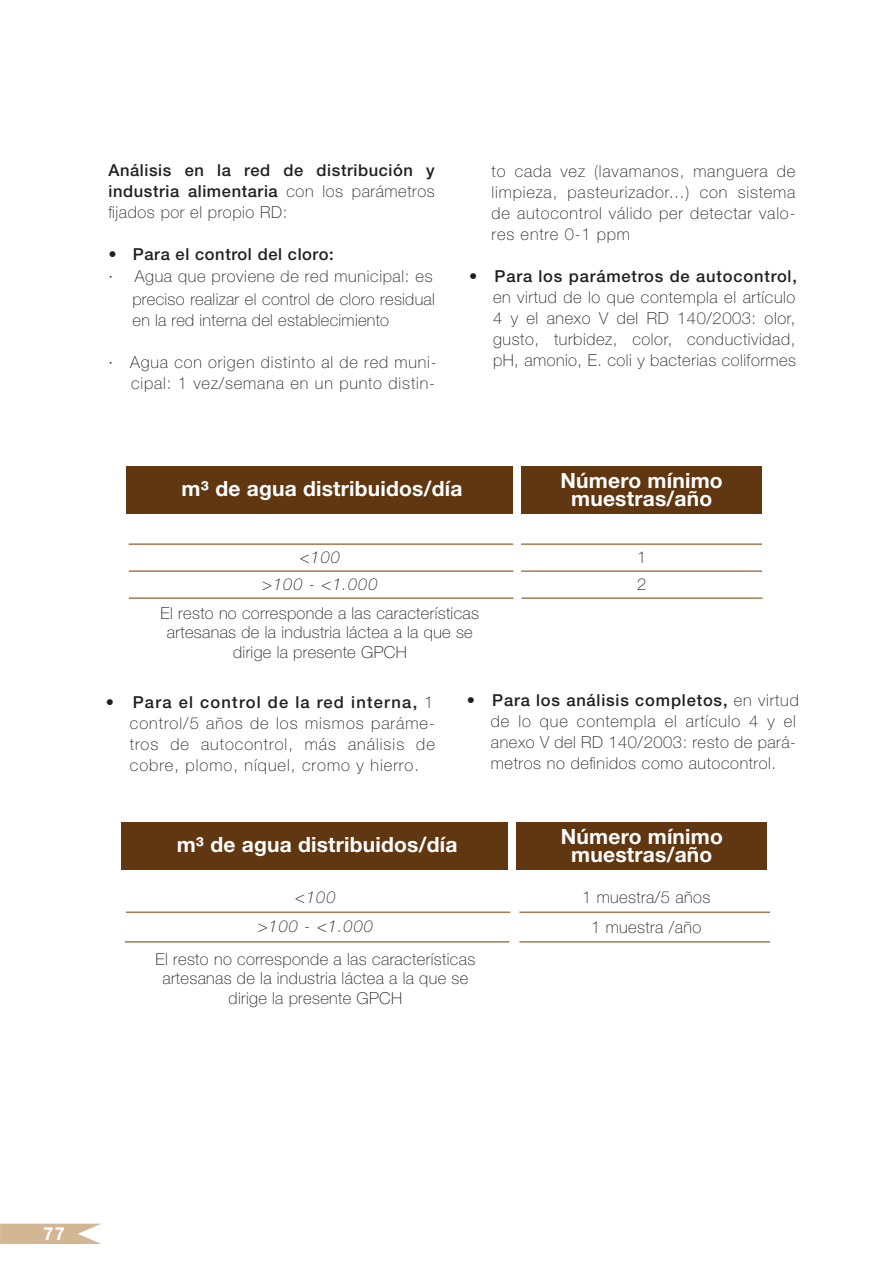
<style>
.page{position:relative;width:893px;height:1263px;background:#fff}
.page>*{position:absolute;margin:0;border:0;box-sizing:border-box;transform-origin:0 0}
.t1{font:700 21px/18px "Helvetica Neue LT Std";letter-spacing:.01em;color:#fff;text-align:center}
.t2{font:700 18px "Helvetica Neue LT Std";color:#fff}
.t3{font:100 16.5px/21px "Helvetica Neue LT Std";letter-spacing:.03em;color:#231f20}
.t4{font:500 16.5px/21px "Helvetica Neue LT Std";letter-spacing:.035em;color:#231f20;text-align:justify}
.t5{font:100 16.5px/21px "Helvetica Neue LT Std";letter-spacing:.05em;color:#231f20;text-align:right}
.t6{font:italic 100 16.5px/27px "Helvetica Neue LT Std";letter-spacing:.06em;color:#231f20;text-align:center}
.s1{font-weight:100}
.s2{font-weight:500}
</style>
<div class="page">
<div style="left:127px;top:466px;width:386px;height:48px;background:#603711"></div>
<div style="left:521px;top:466px;width:241px;height:48px;background:#603711"></div>
<hr style="left:129px;top:543px;width:384px;height:2px;background:#a97b50">
<hr style="left:129px;top:570px;width:384px;height:2px;background:#a97b50">
<hr style="left:521px;top:570px;width:241px;height:2px;background:#a97b50">
<hr style="left:521px;top:543px;width:241px;height:2px;background:#a97b50">
<hr style="left:521px;top:597px;width:241px;height:2px;background:#a97b50">
<hr style="left:129px;top:597px;width:384px;height:2px;background:#a97b50">
<div style="left:122px;top:822px;width:386px;height:48px;background:#603711"></div>
<div style="left:516px;top:822px;width:251px;height:48px;background:#603711"></div>
<hr style="left:126px;top:911px;width:384px;height:2px;background:#a97b50">
<hr style="left:519px;top:911px;width:251px;height:2px;background:#a97b50">
<hr style="left:519px;top:941px;width:251px;height:2px;background:#a97b50">
<hr style="left:125px;top:941px;width:384px;height:2px;background:#a97b50">
<svg style="left:0;top:1223px;width:101px;height:21px;background:#d9c0a2"></svg>
<p class="t4" style="left:109px;top:159px;width:328px">Análisis en la red de distribución y industria alimentaria <span class="s1">con los parámetros fijados por el propio RD:</span></p>
<p class="t4" style="left:109px;top:243px;width:227px">• Para el control del cloro:</p>
<p class="t3" style="left:109px;top:266px;width:6px">∙</p>
<p class="t3" style="left:133px;top:265px;width:304px;line-height:22.5px">Agua que proviene de red municipal: es preciso realizar el control de cloro residual</p>
<p class="t3" style="left:133px;top:309px;width:258px">en la red interna del establecimiento</p>
<p class="t5" style="left:109px;top:351px;width:330px">∙ Agua con origen distinto al de red muni&shy;cipal: 1 vez/semana en un punto distin-</p>
<p class="t3" style="left:492px;top:160px;width:305px;text-align:justify">to cada vez (lavamanos, manguera de limpieza, pasteurizador...) con sistema de autocontrol válido per detectar valo&shy;res entre 0-1 ppm</p>
<p class="t4" style="left:469px;top:265px;width:329px">• Para los parámetros de autocontrol,</p>
<p class="t3" style="left:493px;top:286px;width:304px;text-align:justify">en virtud de lo que contempla el artículo 4 y el anexo V del RD 140/2003: olor, gusto, turbidez, color, conductividad, pH, amonio, E. coli y bacterias coliformes</p>
<p class="t1" style="left:182px;top:479px;width:282px">m³ de agua distribuidos/día</p>
<p class="t1" style="left:560px;top:471px;width:164px">Número mínimo muestras/año</p>
<p class="t6" style="left:262px;top:544px;width:117px">&lt;100<br>&gt;100 - &lt;1.000</p>
<p class="t3" style="left:161px;top:603px;width:320px;line-height:19.5px;text-align:center">El resto no corresponde a las características artesanas de la industria láctea a la que se dirige la presente GPCH</p>
<p class="t3" style="left:637px;top:544px;width:11px;line-height:27px">1<br>2</p>
<p class="t3" style="left:130px;top:691px;width:307px;text-align:justify;text-indent:-24px"><span class="s2">• Para el control de la red interna,</span> 1 control/5 años de los mismos paráme&shy;tros de autocontrol, más análisis de cobre, plomo, níquel, cromo y hierro.</p>
<p class="t3" style="left:491px;top:690px;width:309px;text-indent:-24px"><span class="s2">• Para los análisis completos,</span> en virtud de lo que contempla el artículo 4 y el anexo V del RD 140/2003: resto de pará&shy;metros no definidos como autocontrol.</p>
<p class="t1" style="left:177px;top:835px;width:282px">m³ de agua distribuidos/día</p>
<p class="t1" style="left:561px;top:827px;width:164px">Número mínimo muestras/año</p>
<p class="t6" style="left:258px;top:883px;width:117px;line-height:28.5px">&lt;100<br>&gt;100 - &lt;1.000</p>
<p class="t3" style="left:155px;top:949px;width:321px;line-height:19.5px;text-align:center">El resto no corresponde a las características artesanas de la industria láctea a la que se dirige la presente GPCH</p>
<p class="t3" style="left:582px;top:882px;width:130px;line-height:30px;text-align:center">1 muestra/5 años<br>1 muestra /año</p>
<p class="t2" style="left:44px;top:1222px;width:23px">77</p>
</div>
